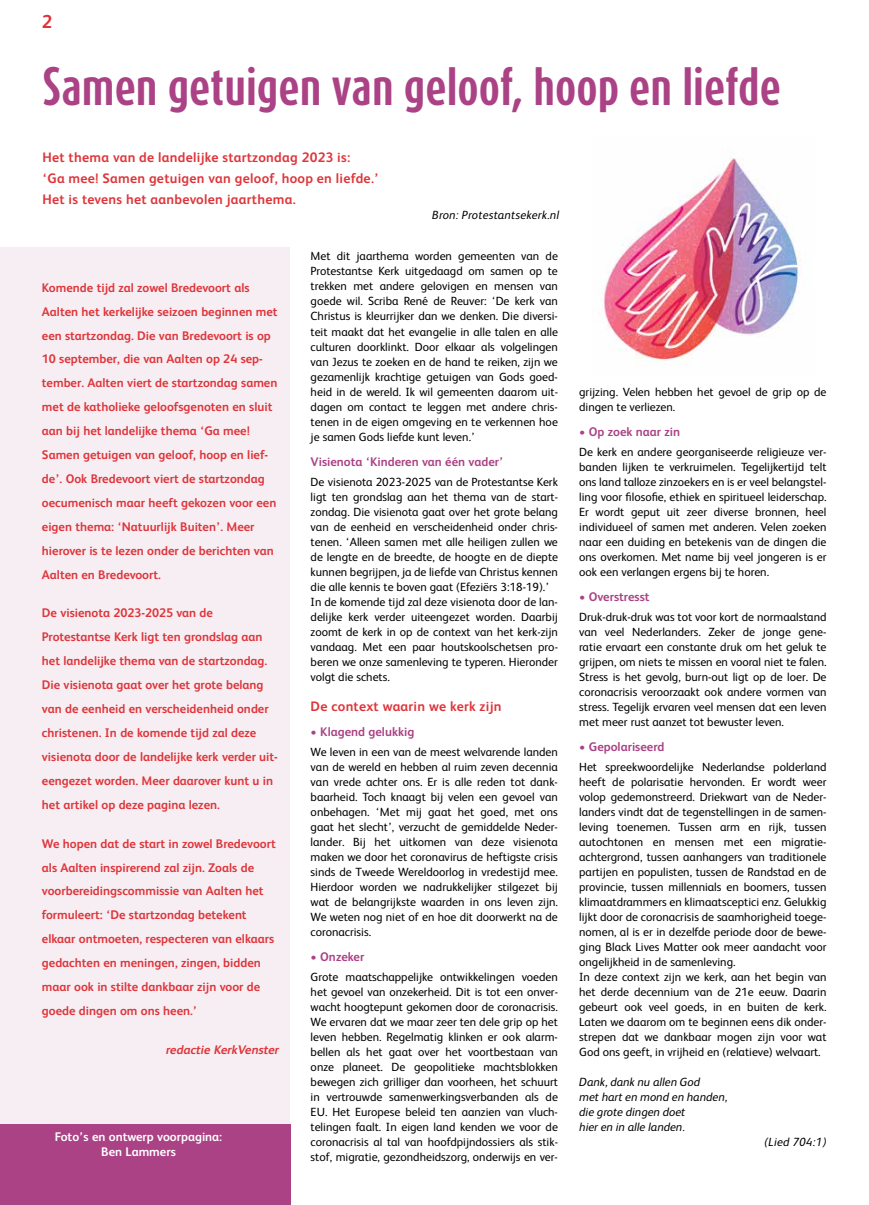
<style>
.page{position:relative;width:869px;height:1205px;background:#fff}
.page>*{position:absolute;margin:0;border:0;box-sizing:border-box;transform-origin:0 0}
.t1{font:700 45px "Dax Compact";color:#aa4285}
.t2{font:700 18.75px "FS Albert";color:#de353a}
.t3{font:700 13.75px/21.2px "FS Albert";letter-spacing:.02em;color:#de353a}
.t4{font:700 12.5px/23.9px "FS Albert";color:#de353a}
.t5{font:700 12.5px "FS Albert";color:#aa4285}
.t6{font:700 12.5px/15px "FS Albert";color:#fff;text-align:center}
.t7{font:italic 700 12.5px "FS Albert";color:#de353a}
.t8{font:11.88px/15px "FS Albert";color:#000;text-align:justify}
.t9{font:italic 11.88px/15px "FS Albert";color:#000}
.t10{font:italic 11.88px "FS Albert";letter-spacing:.02em;color:#000}
</style>
<div class="page">
<div style="left:0;top:248px;width:289px;height:957px;background:#f6eef3"></div>
<div style="left:0;top:1124px;width:290px;height:81px;background:#aa4285"></div>
<img style="left:601px;top:150px;width:200px;height:212px">
<h2 class="t2" style="left:42px;top:9px;width:12px">2</h2>
<h1 class="t1" style="left:42px;top:57px;width:739px">Samen getuigen van geloof, hoop en liefde</h1>
<p class="t3" style="left:42px;top:146px;width:338px">Het thema van de landelijke startzondag 2023 is:<br>‘Ga mee! Samen getuigen van geloof, hoop en liefde.’<br>Het is tevens het aanbevolen jaarthema.</p>
<p class="t10" style="left:432px;top:207px;width:129px">Bron: Protestantsekerk.nl</p>
<p class="t4" style="left:42px;top:275px;width:237px">Komende tijd zal zowel Bredevoort als Aalten het kerkelijke seizoen beginnen met een startzondag. Die van Bredevoort is op 10 september, die van Aalten op 24 sep&shy;tember. Aalten viert de startzondag samen met de katholieke geloofsgenoten en sluit aan bij het landelijke thema ‘Ga mee!<br>Samen getuigen van geloof, hoop en lief&shy;de’. Ook Bredevoort viert de startzondag oecumenisch maar heeft gekozen voor een eigen thema: ‘Natuurlijk Buiten’. Meer hierover is te lezen onder de berichten van Aalten en Bredevoort.</p>
<p class="t4" style="left:42px;top:601px;width:237px">De visienota 2023-2025 van de Protestantse Kerk ligt ten grondslag aan het landelijke thema van de startzondag.<br>Die visienota gaat over het grote belang van de eenheid en verscheidenheid onder christenen. In de komende tijd zal deze visienota door de landelijke kerk verder uit&shy;eengezet worden. Meer daarover kunt u in het artikel op deze pagina lezen.</p>
<p class="t4" style="left:42px;top:831px;width:235px">We hopen dat de start in zowel Bredevoort als Aalten inspirerend zal zijn. Zoals de voorbereidingscommissie van Aalten het formuleert: ‘De startzondag betekent elkaar ontmoeten, respecteren van elkaars gedachten en meningen, zingen, bidden maar ook in stilte dankbaar zijn voor de goede dingen om ons heen.’</p>
<p class="t7" style="left:165px;top:1041px;width:117px">redactie KerkVenster</p>
<p class="t6" style="left:55px;top:1129px;width:169px">Foto’s en ontwerp voorpagina:<br>Ben Lammers</p>
<p class="t8" style="left:310px;top:248px;width:249px">Met dit jaarthema worden gemeenten van de Protestantse Kerk uitgedaagd om samen op te trekken met andere gelovigen en mensen van goede wil. Scriba René de Reuver: ‘De kerk van Christus is kleurrijker dan we denken. Die diversi&shy;teit maakt dat het evangelie in alle talen en alle culturen doorklinkt. Door elkaar als volgelingen van Jezus te zoeken en de hand te reiken, zijn we gezamenlijk krachtige getuigen van Gods goed&shy;heid in de wereld. Ik wil gemeenten daarom uit&shy;dagen om contact te leggen met andere chris&shy;tenen in de eigen omgeving en te verkennen hoe je samen Gods liefde kunt leven.’</p>
<p class="t5" style="left:310px;top:453px;width:194px">Visienota ‘Kinderen van één vader’</p>
<p class="t8" style="left:310px;top:473px;width:249px;text-align:left">De visienota 2023-2025 van de Protestantse Kerk ligt ten grondslag aan het thema van de start&shy;zondag. Die visienota gaat over het grote belang van de eenheid en verscheidenheid onder chris&shy;tenen. ‘Alleen samen met alle heiligen zullen we de lengte en de breedte, de hoogte en de diepte kunnen begrijpen, ja de liefde van Christus kennen die alle kennis te boven gaat (Efeziërs 3:18-19).’ In de komende tijd zal deze visienota door de lan&shy;delijke kerk verder uiteengezet worden. Daarbij zoomt de kerk in op de context van het kerk-zijn vandaag. Met een paar houtskoolschetsen pro&shy;beren we onze samenleving te typeren. Hieronder volgt die schets.</p>
<p class="t3" style="left:310px;top:695px;width:192px">De context waarin we kerk zijn</p>
<p class="t5" style="left:310px;top:723px;width:105px">• Klagend gelukkig</p>
<p class="t8" style="left:310px;top:743px;width:249px">We leven in een van de meest welvarende landen van de wereld en hebben al ruim zeven decennia van vrede achter ons. Er is alle reden tot dank&shy;baarheid. Toch knaagt bij velen een gevoel van onbehagen. ‘Met mij gaat het goed, met ons gaat het slecht’, verzucht de gemiddelde Neder&shy;lander. Bij het uitkomen van deze visienota maken we door het coronavirus de heftigste crisis sinds de Tweede Wereldoorlog in vredestijd mee.<br>Hierdoor worden we nadrukkelijker stilgezet bij wat de belangrijkste waarden in ons leven zijn.<br>We weten nog niet of en hoe dit doorwerkt na de coronacrisis.</p>
<p class="t5" style="left:310px;top:948px;width:55px">• Onzeker</p>
<p class="t8" style="left:310px;top:968px;width:249px">Grote maatschappelijke ontwikkelingen voeden het gevoel van onzekerheid. Dit is tot een onver&shy;wacht hoogtepunt gekomen door de coronacrisis.<br>We ervaren dat we maar zeer ten dele grip op het leven hebben. Regelmatig klinken er ook alarm&shy;bellen als het gaat over het voortbestaan van onze planeet. De geopolitieke machtsblokken bewegen zich grilliger dan voorheen, het schuurt in vertrouwde samenwerkingsverbanden als de EU. Het Europese beleid ten aanzien van vluch&shy;telingen faalt. In eigen land kenden we voor de coronacrisis al tal van hoofdpijndossiers als stik&shy;stof, migratie, gezondheidszorg, onderwijs en ver-</p>
<p class="t8" style="left:579px;top:383px;width:249px">grijzing. Velen hebben het gevoel de grip op de dingen te verliezen.</p>
<p class="t5" style="left:579px;top:423px;width:102px">• Op zoek naar zin</p>
<p class="t8" style="left:579px;top:443px;width:249px">De kerk en andere georganiseerde religieuze ver&shy;banden lijken te verkruimelen. Tegelijkertijd telt ons land talloze zinzoekers en is er veel belangstel&shy;ling voor filosofie, ethiek en spiritueel leiderschap.<br>Er wordt geput uit zeer diverse bronnen, heel individueel of samen met anderen. Velen zoeken naar een duiding en betekenis van de dingen die ons overkomen. Met name bij veel jongeren is er ook een verlangen ergens bij te horen.</p>
<p class="t5" style="left:579px;top:588px;width:72px">• Overstresst</p>
<p class="t8" style="left:579px;top:608px;width:249px">Druk-druk-druk was tot voor kort de normaalstand van veel Nederlanders. Zeker de jonge gene&shy;ratie ervaart een constante druk om het geluk te grijpen, om niets te missen en vooral niet te falen.<br>Stress is het gevolg, burn-out ligt op de loer. De coronacrisis veroorzaakt ook andere vormen van stress. Tegelijk ervaren veel mensen dat een leven met meer rust aanzet tot bewuster leven.</p>
<p class="t5" style="left:579px;top:738px;width:87px">• Gepolariseerd</p>
<p class="t8" style="left:579px;top:758px;width:249px;text-align:left">Het spreekwoordelijke Nederlandse polderland heeft de polarisatie hervonden. Er wordt weer volop gedemonstreerd. Driekwart van de Neder&shy;landers vindt dat de tegenstellingen in de samen&shy;leving toenemen. Tussen arm en rijk, tussen autochtonen en mensen met een migratie&shy;achtergrond, tussen aanhangers van traditionele partijen en populisten, tussen de Randstad en de provincie, tussen millennials en boomers, tussen klimaatdrammers en klimaatsceptici enz. Gelukkig lijkt door de coronacrisis de saamhorigheid toege&shy;nomen, al is er in dezelfde periode door de bewe&shy;ging Black Lives Matter ook meer aandacht voor ongelijkheid in de samenleving.<br>In deze context zijn we kerk, aan het begin van het derde decennium van de 21e eeuw. Daarin gebeurt ook veel goeds, in en buiten de kerk.<br>Laten we daarom om te beginnen eens dik onder&shy;strepen dat we dankbaar mogen zijn voor wat God ons geeft, in vrijheid en (relatieve) welvaart.</p>
<p class="t9" style="left:579px;top:1073px;width:149px">Dank, dank nu allen God<br>met hart en mond en handen, die grote dingen doet<br>hier en in alle landen.</p>
<p class="t9" style="left:764px;top:1133px;width:64px">(Lied 704:1)</p>
</div>
